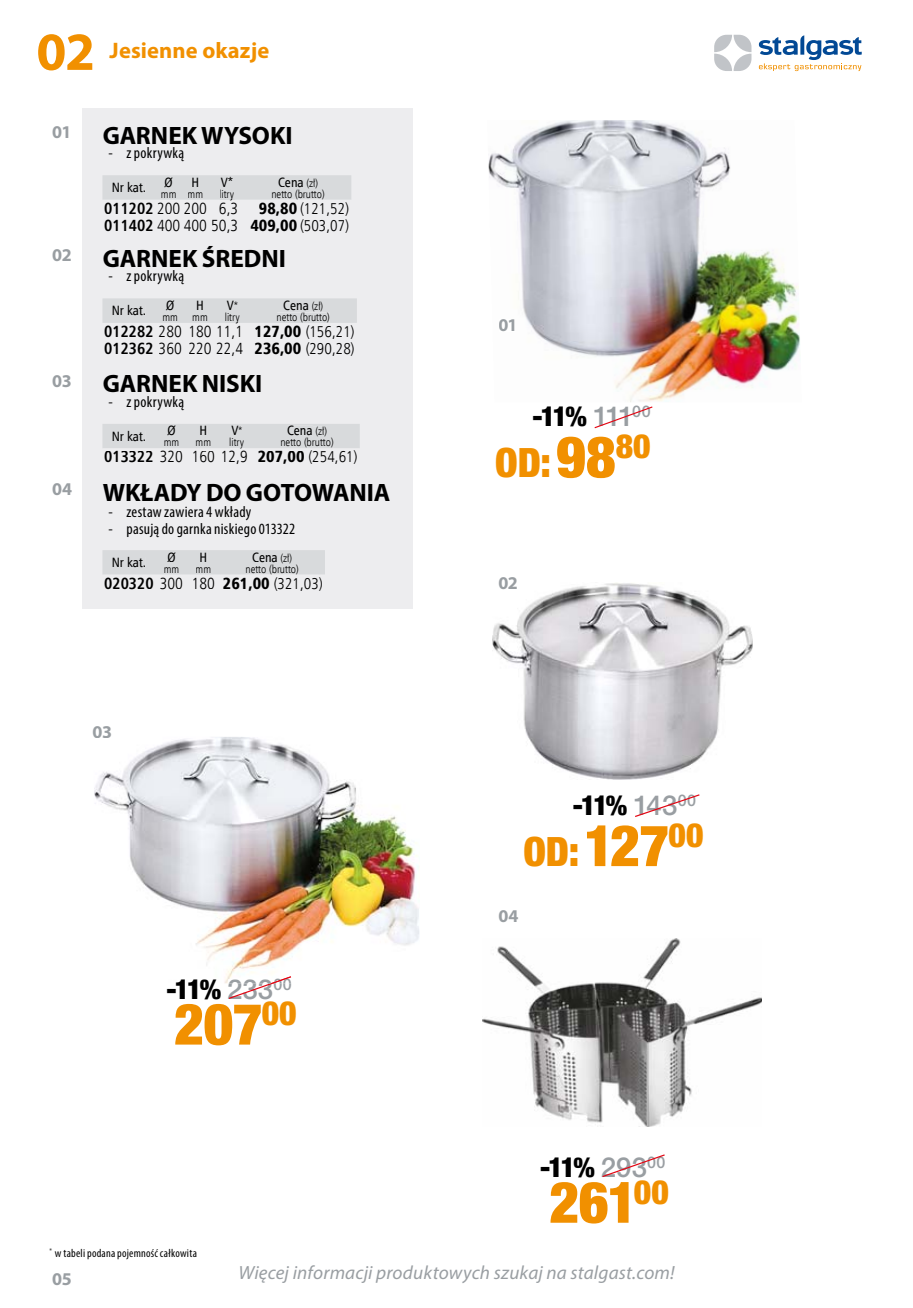
<style>
.page{position:relative;width:913px;height:1308px;background:#fff}
.page>*{position:absolute;margin:0;border:0;box-sizing:border-box;transform-origin:0 0}
.t1{font:900 condensed 57.38px "Helvetica Neue LT Pro";letter-spacing:-.01em;color:#f19000}
.t2{font:700 54px "Myriad Pro";color:#f19000}
.t3{font:900 condensed 40.5px "Helvetica Neue LT Pro";color:#f19000}
.t4{font:900 condensed 27.45px "Helvetica Neue LT Pro";letter-spacing:-.08em;color:#000}
.t5{font:700 25.2px "Myriad Pro";letter-spacing:-.005em;color:#000}
.t6{font:700 22.5px "Myriad Pro";letter-spacing:.005em;color:#f19000}
.t7{font:italic 19.12px "Myriad Pro";letter-spacing:.01em;color:#999ea2}
.t8{font:700 18px "Myriad Pro";letter-spacing:-.025em;color:#999ea2}
.t9{font:16.2px/17.3px "Humnst 777 Lt Cn EU";color:#000}
.t10{font:condensed 15.75px "Myriad Pro";letter-spacing:.02em;color:#000}
.t11{font:15.75px "Humnst 777 Lt Cn EU";color:#000}
.t12{font:13.5px "Humnst 777 Cn EU";color:#000}
.t13{font:condensed 11.7px "Myriad Pro";letter-spacing:.02em;color:#000}
.t14{font:11.25px "Humnst 777 Lt Cn EU";color:#000}
.s1{font-family:"Humnst 777 Lt Cn EU";font-size:11.25px}
.s2{font-family:"Humnst 777 Cn EU";font-weight:700}
.s3{font-family:"Humnst 777 Blk Cn EU";font-size:16.2px}
.s4{font-family:"Humnst 777 Blk Cn EU"}
.s5{font-size:15.75px}
.s6{font-family:"Humnst 777 Cn EU";font-weight:700;font-size:16.2px}
.s7{font-size:16.2px}
.s8{font-weight:500;font-stretch:normal;color:#a3a4a5}
.s9{font-weight:500;font-stretch:normal;color:#999ea2}
.s10{font-size:57.38px}
</style>
<div class="page">
<svg style="left:714px;top:35px;width:37px;height:36px"></svg>
<svg style="left:758px;top:35px;width:103px;height:36px"></svg>
<svg style="left:594px;top:406px;width:58px;height:22px"></svg>
<svg style="left:635px;top:794px;width:64px;height:23px"></svg>
<img style="left:492px;top:583px;width:260px;height:196px">
<svg style="left:229px;top:983px;width:46px;height:16px"></svg>
<svg style="left:602px;top:1154px;width:62px;height:23px"></svg>
<div style="left:82px;top:108px;width:330px;height:500px;background:#ededef"></div>
<img style="left:94px;top:737px;width:325px;height:246px">
<svg style="left:94px;top:737px;width:17px;height:1px"></svg>
<img style="left:228px;top:979px;width:42px;height:4px">
<img style="left:270px;top:976px;width:21px;height:7px">
<img style="left:167px;top:979px;width:54px;height:4px">
<div style="left:102px;top:424px;width:257px;height:24px;background:#d8dadc"></div>
<div style="left:287px;top:426px;width:25px;height:9px;background:#d8dadc"></div>
<div style="left:312px;top:427px;width:14px;height:10px;background:#d8dadc"></div>
<div style="left:281px;top:438px;width:52px;height:10px;background:#d8dadc"></div>
<img style="left:482px;top:939px;width:279px;height:187px">
<div style="left:102px;top:550px;width:223px;height:24px;background:#d8dadc"></div>
<div style="left:113px;top:557px;width:32px;height:10px;background:#d8dadc"></div>
<div style="left:167px;top:552px;width:8px;height:10px;background:#d8dadc"></div>
<div style="left:164px;top:567px;width:14px;height:6px;background:#d8dadc"></div>
<div style="left:200px;top:552px;width:7px;height:9px;background:#d8dadc"></div>
<div style="left:196px;top:567px;width:14px;height:6px;background:#d8dadc"></div>
<div style="left:252px;top:552px;width:26px;height:9px;background:#d8dadc"></div>
<div style="left:278px;top:553px;width:13px;height:10px;background:#d8dadc"></div>
<div style="left:246px;top:564px;width:52px;height:10px;background:#d8dadc"></div>
<img style="left:488px;top:120px;width:312px;height:282px">
<img style="left:499px;top:319px;width:15px;height:12px">
<div style="left:102px;top:175px;width:249px;height:25px;background:#d8dadc"></div>
<div style="left:278px;top:177px;width:25px;height:10px;background:#d8dadc"></div>
<div style="left:303px;top:178px;width:14px;height:10px;background:#d8dadc"></div>
<div style="left:272px;top:189px;width:52px;height:10px;background:#d8dadc"></div>
<div style="left:102px;top:298px;width:255px;height:25px;background:#d8dadc"></div>
<div style="left:284px;top:300px;width:25px;height:10px;background:#d8dadc"></div>
<div style="left:309px;top:301px;width:13px;height:10px;background:#d8dadc"></div>
<div style="left:277px;top:312px;width:52px;height:10px;background:#d8dadc"></div>
<h2 class="t2" style="left:36px;top:31px;width:60px">02</h2>
<h3 class="t6" style="left:109px;top:42px;width:161px">Jesienne okazje</h3>
<p class="t8" style="left:52px;top:125px;width:21px">01</p>
<h3 class="t5" style="left:103px;top:126px;width:191px">GARNEK WYSOKI</h3>
<p class="t10" style="left:108px;top:147px;width:77px">- z pokrywką</p>
<p class="t12" style="left:221px;top:173px;width:13px">V*</p>
<p class="t14" style="left:219px;top:187px;width:17px">litry</p>
<p class="t12" style="left:164px;top:173px;width:10px">Ø</p>
<p class="t14" style="left:161px;top:187px;width:17px">mm</p>
<p class="t12" style="left:278px;top:173px;width:42px">Cena <span class="s1">(zł)</span></p>
<p class="t14" style="left:271px;top:187px;width:55px">netto (brutto)</p>
<p class="t12" style="left:191px;top:173px;width:9px">H</p>
<p class="t14" style="left:187px;top:187px;width:17px">mm</p>
<p class="t12" style="left:112px;top:179px;width:36px">Nr kat.</p>
<p class="t9" style="left:104px;top:199px;width:136px"><span class="s2">011202</span> 200 200 6,3</p>
<p class="t11" style="left:259px;top:198px;width:92px"><span class="s3">98,80</span> (121,52)</p>
<p class="t9" style="left:104px;top:216px;width:246px"><span class="s2">011402</span> 400 400 50,3 <span class="s4">409,00</span> <span class="s5">(503,07)</span></p>
<p class="t8" style="left:52px;top:248px;width:21px">02</p>
<h3 class="t5" style="left:103px;top:249px;width:185px">GARNEK ŚREDNI</h3>
<p class="t10" style="left:108px;top:270px;width:77px">- z pokrywką</p>
<p class="t12" style="left:166px;top:297px;width:10px">Ø</p>
<p class="t14" style="left:162px;top:310px;width:17px">mm</p>
<p class="t12" style="left:283px;top:297px;width:42px">Cena <span class="s1">(zł)</span></p>
<p class="t14" style="left:276px;top:310px;width:55px">netto (brutto)</p>
<p class="t9" style="left:104px;top:322px;width:252px"><span class="s2">012282</span> 280 180 11,1 <span class="s4">127,00</span> <span class="s5">(156,21)<br></span><span class="s2">012362</span> 360 220 22,4 <span class="s4">236,00</span> <span class="s5">(290,28)</span></p>
<p class="t12" style="left:196px;top:297px;width:9px">H</p>
<p class="t14" style="left:192px;top:310px;width:17px">mm</p>
<p class="t12" style="left:227px;top:297px;width:12px">V <span class="s1">*</span></p>
<p class="t14" style="left:225px;top:310px;width:17px">litry</p>
<p class="t12" style="left:112px;top:302px;width:36px">Nr kat.</p>
<p class="t8" style="left:52px;top:374px;width:21px">03</p>
<h3 class="t5" style="left:103px;top:374px;width:161px">GARNEK NISKI</h3>
<p class="t10" style="left:108px;top:396px;width:77px">- z pokrywką</p>
<p class="t12" style="left:167px;top:422px;width:10px">Ø</p>
<p class="t14" style="left:164px;top:435px;width:17px">mm</p>
<p class="t12" style="left:287px;top:422px;width:42px">Cena <span class="s1">(zł)</span></p>
<p class="t14" style="left:280px;top:435px;width:55px">netto (brutto)</p>
<p class="t9" style="left:104px;top:448px;width:255px"><span class="s2">013322</span> 320 160 12,9 <span class="s4">207,00</span> <span class="s5">(254,61)</span></p>
<p class="t12" style="left:199px;top:422px;width:9px">H</p>
<p class="t14" style="left:195px;top:435px;width:17px">mm</p>
<p class="t12" style="left:231px;top:422px;width:12px">V <span class="s1">*</span></p>
<p class="t14" style="left:229px;top:435px;width:17px">litry</p>
<p class="t12" style="left:112px;top:428px;width:36px">Nr kat.</p>
<p class="t8" style="left:52px;top:482px;width:21px">04</p>
<h3 class="t5" style="left:103px;top:482px;width:289px">WKŁADY DO GOTOWANIA</h3>
<p class="t10" style="left:108px;top:506px;width:144px">- zestaw zawiera 4 wkłady</p>
<p class="t10" style="left:108px;top:523px;width:188px">- pasują do garnka niskiego 013322</p>
<p class="t12" style="left:167px;top:548px;width:10px">Ø</p>
<p class="t14" style="left:164px;top:562px;width:17px">mm</p>
<p class="t12" style="left:252px;top:548px;width:42px">Cena <span class="s1">(zł)</span></p>
<p class="t14" style="left:245px;top:562px;width:55px">netto (brutto)</p>
<p class="t11" style="left:104px;top:573px;width:220px"><span class="s6">020320</span> <span class="s7">300 180</span> <span class="s3">261,00</span> (321,03)</p>
<p class="t12" style="left:199px;top:548px;width:9px">H</p>
<p class="t14" style="left:195px;top:562px;width:17px">mm</p>
<p class="t12" style="left:112px;top:554px;width:36px">Nr kat.</p>
<p class="t8" style="left:92px;top:724px;width:21px">03</p>
<h3 class="t4" style="left:166px;top:979px;width:127px">-11% <span class="s8">2</span><span class="s9">33</span><sup>00</sup></h3>
<h1 class="t1" style="left:174px;top:1003px;width:124px">207<sup>00</sup></h1>
<p class="t13" style="left:49px;top:1248px;width:149px"><sup>*</sup> w tabeli podana pojemność całkowita</p>
<p class="t8" style="left:498px;top:318px;width:21px">01</p>
<h3 class="t4" style="left:532px;top:406px;width:120px">-11% <span class="s9">111</span><sup>00</sup></h3>
<h3 class="t3" style="left:495px;top:448px;width:157px">OD:<span class="s10">98</span><sup>80</sup></h3>
<p class="t8" style="left:498px;top:576px;width:21px">02</p>
<h3 class="t4" style="left:572px;top:795px;width:125px">-11% <span class="s9">143</span><sup>00</sup></h3>
<h3 class="t3" style="left:523px;top:837px;width:181px">OD:<span class="s10">127</span><sup>00</sup></h3>
<p class="t8" style="left:498px;top:909px;width:21px">04</p>
<h3 class="t4" style="left:540px;top:1157px;width:127px">-11% <span class="s9">293</span><sup>00</sup></h3>
<h1 class="t1" style="left:549px;top:1181px;width:121px">261<sup>00</sup></h1>
<p class="t8" style="left:52px;top:1272px;width:21px">05</p>
<p class="t7" style="left:238px;top:1265px;width:437px">Więcej informacji produktowych szukaj na stalgast.com!</p>
</div>
